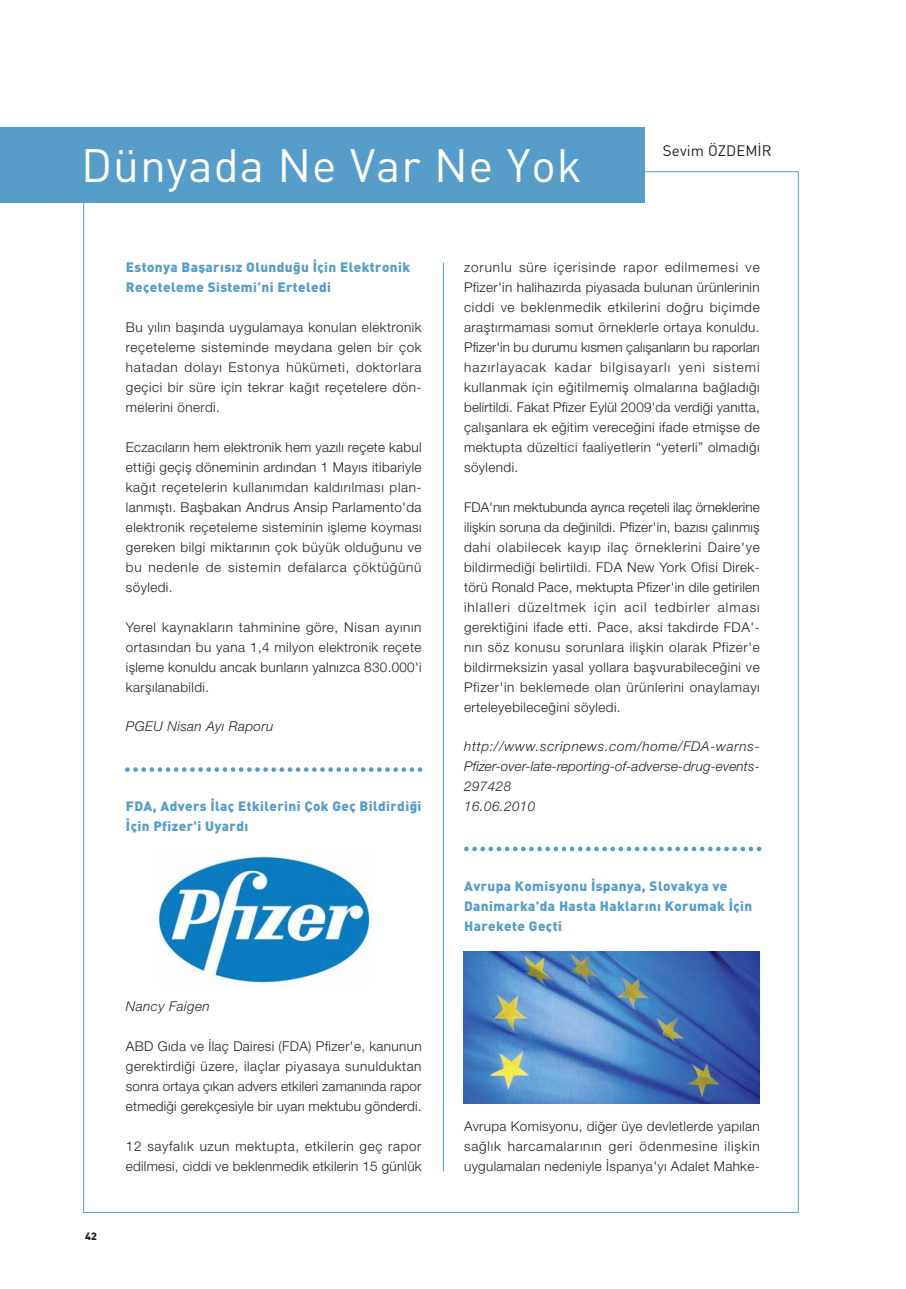
<style>
.page{position:relative;width:906px;height:1289px;background:#fff}
.page>*{position:absolute;margin:0;border:0;box-sizing:border-box;transform-origin:0 0}
.t1{font:46.2px "DIN Bek Normal";letter-spacing:.02em;color:#fff}
.t2{font:15px "DIN Bek Normal";letter-spacing:.01em;color:#231f20}
.t3{font:300 13.5px/20px "Helvetica Neue";letter-spacing:.03em;color:#231f20;text-align:justify}
.t4{font:900 13.5px/20px "DIN Bek";letter-spacing:.03em;color:#569ec9}
.t5{font:italic 300 13.5px/20px "Helvetica Neue";letter-spacing:.03em;color:#231f20}
.t6{font:900 10.5px "DIN Bek";color:#231f20}
</style>
<div class="page">
<div style="left:0;top:128px;width:644px;height:75px;background:#569ec9"></div>
<hr style="left:443px;top:262px;width:1px;height:909px;background:#569ec9">
<svg style="left:125px;top:767px;width:297px;height:5px"></svg>
<img style="left:157px;top:852px;width:216px;height:131px">
<svg style="left:464px;top:846px;width:297px;height:5px"></svg>
<img style="left:464px;top:951px;width:295px;height:152px">
<h1 class="t1" style="left:81px;top:149px;width:502px">Dünyada Ne Var Ne Yok</h1>
<p class="t2" style="left:663px;top:146px;width:110px">Sevim ÖZDEM‹R</p>
<p class="t4" style="left:126px;top:259px;width:286px">Estonya Baflar›s›z Olundu¤u ‹çin Elektronik<br>Reçeteleme Sistemi’ni Erteledi</p>
<p class="t3" style="left:126px;top:319px;width:297px">Bu yılın başında uygulamaya konulan elektronik reçeteleme sisteminde meydana gelen bir çok hatadan dolayı Estonya hükümeti, doktorlara geçici bir süre için tekrar kağıt reçetelere dön&shy;melerini önerdi.</p>
<p class="t3" style="left:126px;top:438px;width:297px">Eczacıların hem elektronik hem yazılı reçete kabul ettiği geçiş döneminin ardından 1 Mayıs itibariyle kağıt reçetelerin kullanımdan kaldırılması plan&shy;lanmıştı. Başbakan Andrus Ansip Parlamento'da elektronik reçeteleme sisteminin işleme koyması gereken bilgi miktarının çok büyük olduğunu ve bu nedenle de sistemin defalarca çöktüğünü söyledi.</p>
<p class="t3" style="left:126px;top:618px;width:297px">Yerel kaynakların tahminine göre, Nisan ayının ortasından bu yana 1,4 milyon elektronik reçete işleme konuldu ancak bunların yalnızca 830.000'i karşılanabildi.</p>
<p class="t5" style="left:126px;top:718px;width:149px">PGEU Nisan Ayı Raporu</p>
<p class="t4" style="left:126px;top:797px;width:297px">FDA, Advers ‹laç Etkilerini Çok Geç Bildirdi¤i ‹çin Pfizer'i Uyard›</p>
<p class="t6" style="left:85px;top:1232px;width:13px">42</p>
<p class="t5" style="left:126px;top:997px;width:85px">Nancy Faigen</p>
<p class="t3" style="left:126px;top:1037px;width:297px">ABD Gıda ve İlaç Dairesi (FDA) Pfizer'e, kanunun gerektirdiği üzere, ilaçlar piyasaya sunulduktan sonra ortaya çıkan advers etkileri zamanında rapor etmediği gerekçesiyle bir uyarı mektubu gönderdi.</p>
<p class="t3" style="left:126px;top:1137px;width:297px">12 sayfalık uzun mektupta, etkilerin geç rapor edilmesi, ciddi ve beklenmedik etkilerin 15 günlük</p>
<p class="t3" style="left:464px;top:259px;width:297px">zorunlu süre içerisinde rapor edilmemesi ve Pfizer'in halihazırda piyasada bulunan ürünlerinin ciddi ve beklenmedik etkilerini doğru biçimde araştırmaması somut örneklerle ortaya konuldu.<br>Pfizer'in bu durumu kısmen çalışanların bu raporları hazırlayacak kadar bilgisayarlı yeni sistemi kullanmak için eğitilmemiş olmalarına bağladığı belirtildi. Fakat Pfizer Eylül 2009'da verdiği yanıtta, çalışanlara ek eğitim vereceğini ifade etmişse de mektupta düzeltici faaliyetlerin “yeterli” olmadığı söylendi.</p>
<p class="t3" style="left:464px;top:498px;width:297px">FDA'nın mektubunda ayrıca reçeteli ilaç örneklerine ilişkin soruna da değinildi. Pfizer'in, bazısı çalınmış dahi olabilecek kayıp ilaç örneklerini Daire'ye bildirmediği belirtildi. FDA New York Ofisi Direk&shy;törü Ronald Pace, mektupta Pfizer'in dile getirilen ihlalleri düzeltmek için acil tedbirler alması gerektiğini ifade etti. Pace, aksi takdirde FDA'- nın söz konusu sorunlara ilişkin olarak Pfizer'e bildirmeksizin yasal yollara başvurabileceğini ve Pfizer'in beklemede olan ürünlerini onaylamayı erteleyebileceğini söyledi.</p>
<p class="t5" style="left:464px;top:738px;width:297px">http://www.scripnews.com/home/FDA-warns-<br>Pfizer-over-late-reporting-of-adverse-drug-events-<br>297428<br>16.06.2010</p>
<p class="t4" style="left:464px;top:877px;width:290px">Avrupa Komisyonu ‹spanya, Slovakya ve<br>Danimarka'da Hasta Haklar›n› Korumak ‹çin<br>Harekete Geçti</p>
<p class="t3" style="left:464px;top:1117px;width:297px">Avrupa Komisyonu, diğer üye devletlerde yapılan sağlık harcamalarının geri ödenmesine ilişkin uygulamaları nedeniyle İspanya'yı Adalet Mahke-</p>
</div>
